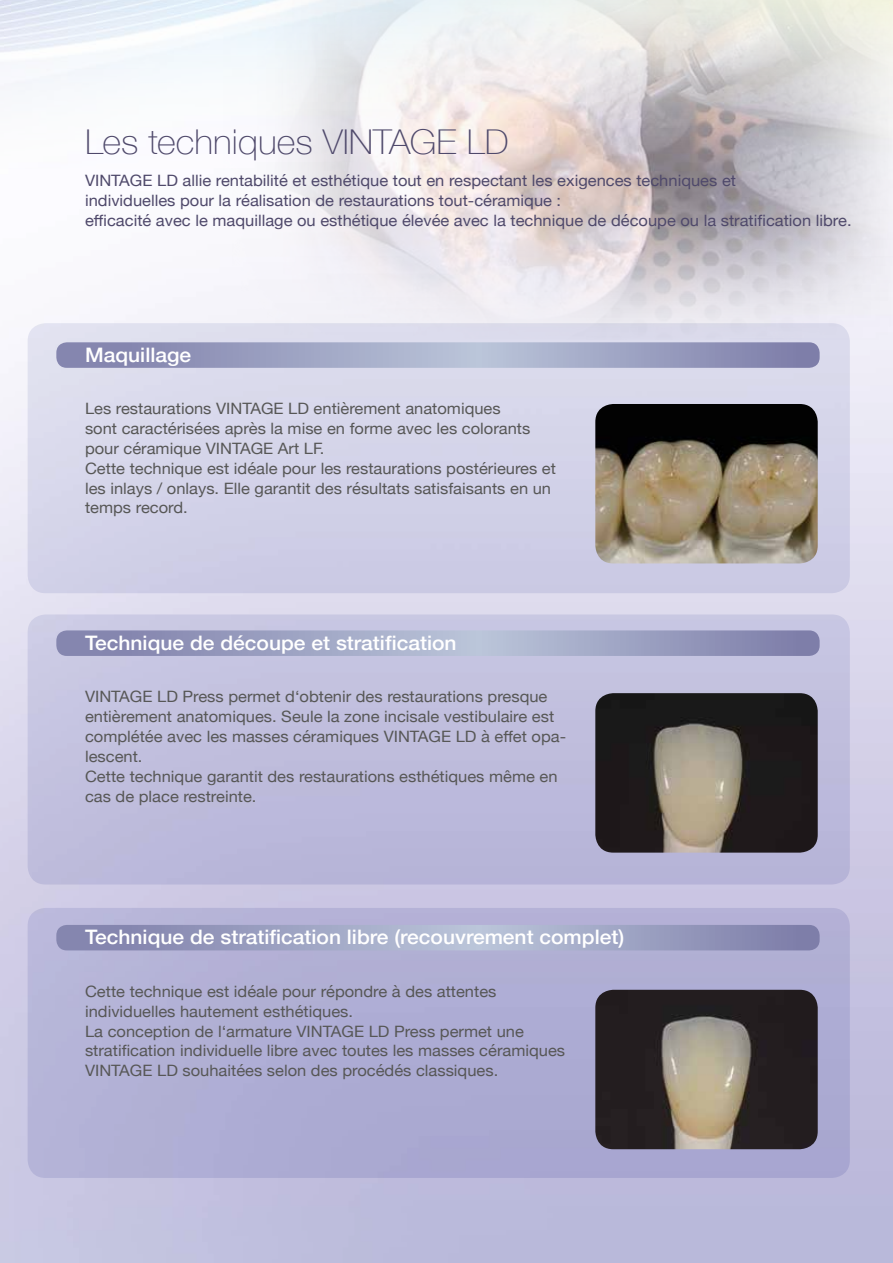
<style>
.page{position:relative;width:893px;height:1263px;background:#fff}
.page>*{position:absolute;margin:0;border:0;box-sizing:border-box;transform-origin:0 0}
.t1{font:100 34.2px "Helvetica Neue";color:#4f496b;scale:1.05 1}
.t2{font:500 19.95px "Helvetica Neue";color:#fff;scale:1.05 1}
.t3{font:15.6px/19.8px "Helvetica Neue";color:#575756;scale:1.05 1}
.t4{font:15.6px/19.8px "Helvetica Neue";color:#4f496b;scale:1.05 1}
</style>
<div class="page">
<img style="left:0;top:0;width:893px;height:169px">
<img style="left:595px;top:404px;width:223px;height:159px">
<img style="left:595px;top:693px;width:223px;height:160px">
<img style="left:595px;top:990px;width:223px;height:159px">
<svg style="left:56px;top:342px;width:764px;height:26px;background:#9ca1c1"></svg>
<svg style="left:56px;top:630px;width:764px;height:26px;background:#9ba0c1"></svg>
<svg style="left:56px;top:925px;width:764px;height:25px;background:#9b9fc0"></svg>
<h1 class="t1" style="left:85px;top:116px;width:405px">Les techniques VINTAGE LD</h1>
<p class="t4" style="left:85px;top:172px;width:731px">VINTAGE LD allie rentabilité et esthétique tout en respectant les exigences techniques et<br>individuelles pour la réalisation de restaurations tout-céramique :<br>efficacité avec le maquillage ou esthétique élevée avec la technique de découpe ou la stratification libre.</p>
<p class="t2" style="left:85px;top:339px;width:103px">Maquillage</p>
<p class="t3" style="left:85px;top:400px;width:450px">Les restaurations VINTAGE LD entièrement anatomiques<br>sont caractérisées après la mise en forme avec les colorants pour céramique VINTAGE Art LF.<br>Cette technique est idéale pour les restaurations postérieures et les inlays / onlays. Elle garantit des résultats satisfaisants en un temps record.</p>
<p class="t2" style="left:85px;top:627px;width:355px">Technique de découpe et stratification</p>
<p class="t3" style="left:85px;top:688px;width:460px">VINTAGE LD Press permet d‘obtenir des restaurations presque entièrement anatomiques. Seule la zone incisale vestibulaire est complétée avec les masses céramiques VINTAGE LD à effet opa&shy;lescent.<br>Cette technique garantit des restaurations esthétiques même en cas de place restreinte.</p>
<p class="t2" style="left:85px;top:921px;width:515px">Technique de stratification libre (recouvrement complet)</p>
<p class="t3" style="left:85px;top:982px;width:459px">Cette technique est idéale pour répondre à des attentes individuelles hautement esthétiques.<br>La conception de l‘armature VINTAGE LD Press permet une stratification individuelle libre avec toutes les masses céramiques VINTAGE LD souhaitées selon des procédés classiques.</p>
</div>
